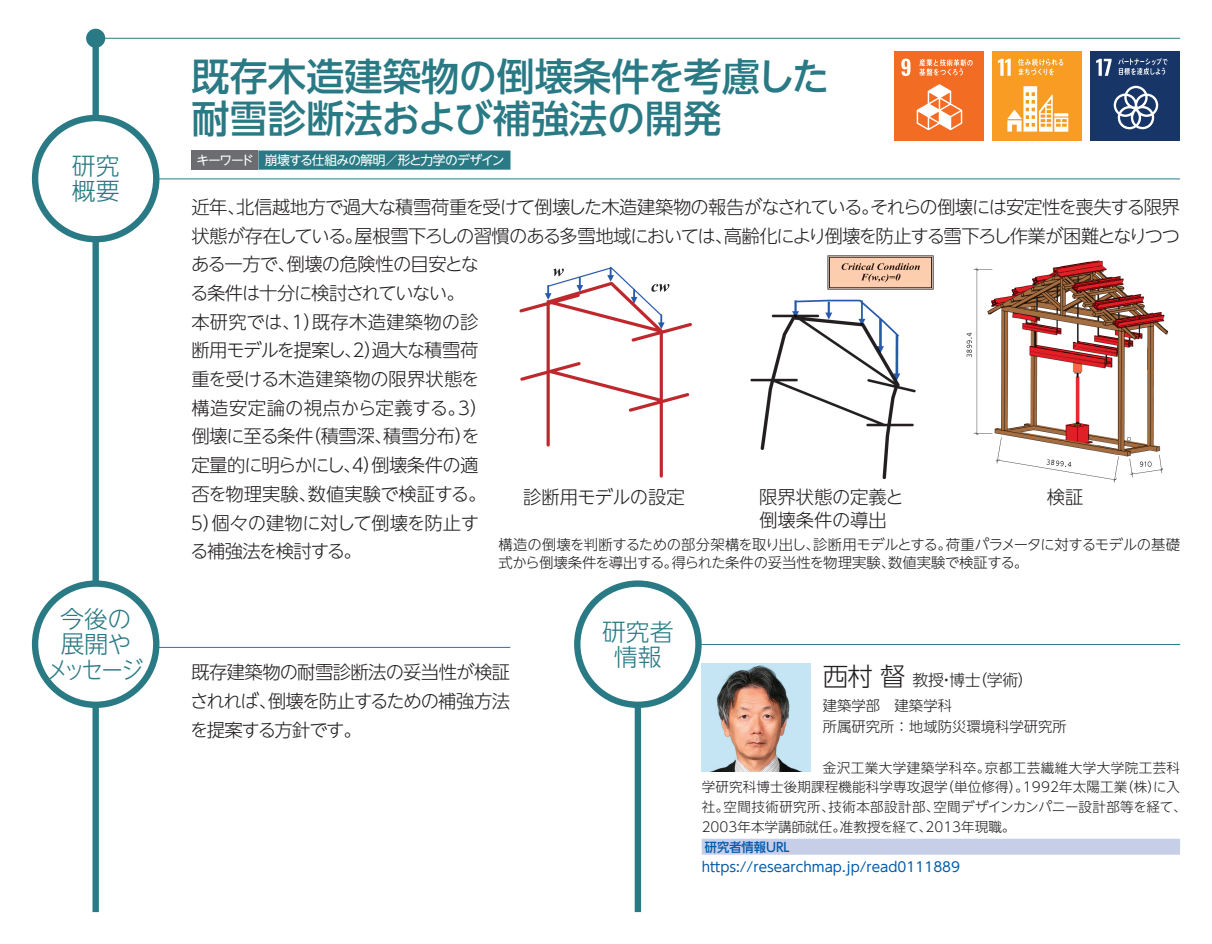
<style>
.page{position:relative;width:1212px;height:944px;background:#fff}
.page>*{position:absolute;margin:0;border:0;box-sizing:border-box;transform-origin:0 0}
.t1{font:500 38.25px/41.4px "UD Shin Go NT Pr 6 N";color:#297a84}
.t2{font:300 25.43px "UD Shin Go NT Pr 6 N";color:#231f20}
.t3{font:300 23.85px/25.4px "UD Shin Go NT Pr 6 N";color:#297a84}
.t4{font:300 23.85px "UD Shin Go NT Pr 6 N";color:#297a84;scale:.9 1}
.t5{font:300 18.22px/28.8px "UD Shin Go NT Pr 6 N";letter-spacing:-.03em;color:#231f20}
.t6{font:300 18.22px "UD Shin Go NT Pr 6 N";letter-spacing:-.065em;color:#231f20}
.t7{font:300 18.22px/28.8px "UD Shin Go NT Pr 6 N";letter-spacing:-.01em;color:#231f20}
.t8{font:300 18.22px/28.8px "UD Shin Go NT Pr 6 N";letter-spacing:-.05em;color:#231f20}
.t9{font:300 18.22px/28.8px "UD Shin Go NT Pr 6 N";letter-spacing:.01em;color:#231f20}
.t10{font:300 18.22px/28.8px "UD Shin Go NT Pr 6 N";letter-spacing:-.06em;color:#231f20}
.t11{font:300 18.22px/28.8px "UD Shin Go NT Pr 6 N";letter-spacing:-.08em;color:#231f20}
.t12{font:300 18.22px "UD Shin Go NT Pr 6 N";color:#231f20}
.t13{font:300 18.22px "UD Shin Go NT Pr 6 N";letter-spacing:-.055em;color:#231f20}
.t14{font:300 18.22px "UD Shin Go NT Pr 6 N";letter-spacing:-.075em;color:#231f20}
.t15{font:300 15.97px "UD Shin Go NT Pr 6 N";letter-spacing:-.03em;color:#231f20}
.t16{font:300 14.4px/20.7px "UD Shin Go NT Pr 6 N";letter-spacing:-.01em;color:#231f20}
.t17{font:300 14.4px "UD Shin Go NT Pr 6 N";letter-spacing:-.035em;color:#231f20}
.t18{font:300 13.5px/20px "UD Shin Go NT Pr 6 N";letter-spacing:.01em;color:#231f20}
.t19{font:300 13.5px "UD Shin Go NT Pr 6 N";letter-spacing:.03em;color:#231f20}
.t20{font:13.5px "UD Shin Go NT Pr 6 N";color:#015aaa}
.t21{font:12.83px "UD Shin Go NT Pr 6 N";letter-spacing:-.065em;color:#fff}
.t22{font:500 12.83px "UD Shin Go NT Pr 6 N";color:#015aaa;scale:.96 1}
</style>
<div class="page">
<div style="left:92px;top:32px;width:7px;height:880px;background:#297a84"></div>
<hr style="left:96px;top:38px;width:1084px;height:1px;background:#297a84">
<div style="left:86px;top:29px;width:19px;height:19px;background:#297a84;border-radius:50%"></div>
<div style="left:635px;top:606px;width:6px;height:306px;background:#297a84"></div>
<hr style="left:96px;top:647px;width:414px;height:1px;background:#297a84">
<hr style="left:638px;top:644px;width:542px;height:1px;background:#297a84">
<div style="left:35px;top:584px;width:121px;height:121px;background:#fff;border-radius:50%"></div>
<div style="left:32px;top:580px;width:127px;height:128px;border:6px solid #297a84;border-radius:50%"></div>
<div style="left:577px;top:584px;width:121px;height:121px;background:#fff;border-radius:50%"></div>
<div style="left:574px;top:580px;width:128px;height:128px;border:6px solid #297a84;border-radius:50%"></div>
<hr style="left:96px;top:179px;width:1084px;height:1px;background:#297a84">
<div style="left:35px;top:118px;width:121px;height:121px;background:#fff;border-radius:50%"></div>
<div style="left:32px;top:115px;width:127px;height:127px;border:6px solid #297a84;border-radius:50%"></div>
<div style="left:258px;top:151px;width:252px;height:19px;background:#297a84"></div>
<div style="left:191px;top:151px;width:67px;height:19px;background:#6c6d70"></div>
<img style="left:519px;top:266px;width:173px;height:212px">
<img style="left:750px;top:299px;width:166px;height:181px">
<img style="left:828px;top:255px;width:105px;height:35px">
<img style="left:966px;top:260px;width:202px;height:223px">
<div style="left:894px;top:51px;width:89px;height:89px;background:#f36c24"></div>
<svg style="left:901px;top:59px;width:9px;height:17px"></svg>
<svg style="left:917px;top:84px;width:45px;height:46px"></svg>
<svg style="left:919px;top:59px;width:53px;height:17px"></svg>
<div style="left:992px;top:51px;width:90px;height:89px;background:#f89c24"></div>
<svg style="left:998px;top:59px;width:13px;height:17px"></svg>
<svg style="left:1007px;top:86px;width:61px;height:46px"></svg>
<svg style="left:1018px;top:59px;width:45px;height:16px"></svg>
<div style="left:1091px;top:51px;width:89px;height:89px;background:#183567"></div>
<svg style="left:1096px;top:59px;width:15px;height:17px"></svg>
<svg style="left:1114px;top:86px;width:44px;height:43px"></svg>
<svg style="left:1118px;top:58px;width:49px;height:17px"></svg>
<div style="left:702px;top:839px;width:478px;height:16px;background:#c7cee8"></div>
<img style="left:702px;top:663px;width:108px;height:109px">
<h3 class="t3" style="left:72px;top:152px;width:49px">研究概要</h3>
<h3 class="t3" style="left:60px;top:605px;width:73px">今後の展開や</h3>
<h3 class="t4" style="left:47px;top:650px;width:109px">メッセージ</h3>
<h1 class="t1" style="left:191px;top:55px;width:640px">既存木造建築物の倒壊条件を考慮した耐雪診断法および補強法の開発</h1>
<p class="t21" style="left:265px;top:150px;width:241px">崩壊する仕組みの解明／形と力学のデザイン</p>
<p class="t21" style="left:197px;top:150px;width:59px">キーワード</p>
<p class="t5" style="left:236px;top:192px;width:945px">北信越地方で過大な積雪荷重を受けて倒壊した木造建築物の報告がなされているそれらの倒壊には安定性を喪失する限界</p>
<p class="t5" style="left:191px;top:192px;width:56px">近年、</p>
<p class="t5" style="left:861px;top:192px;width:20px">。</p>
<p class="t5" style="left:286px;top:221px;width:194px;text-indent:-95px">状態が存在している。<br>倒壊の危険性の目安とな</p>
<p class="t6" style="left:355px;top:221px;width:827px">屋根雪下ろしの習慣のある多雪地域においては高齢化により倒壊を防止する雪下ろし作業が困難となりつつ</p>
<p class="t5" style="left:715px;top:221px;width:20px">、</p>
<p class="t5" style="left:190px;top:249px;width:290px">ある一方で、<br>る条件は十分に検討されていない。本研究では１、 既存木造建築物の診</p>
<p class="t10" style="left:191px;top:307px;width:289px;text-indent:112px">）<br>断用モデルを提案し２、過大な積雪荷</p>
<p class="t5" style="left:364px;top:335px;width:20px">）</p>
<p class="t7" style="left:191px;top:364px;width:290px">重を受ける木造建築物の限界状態を</p>
<p class="t5" style="left:470px;top:393px;width:20px">(</p>
<p class="t9" style="left:383px;top:393px;width:98px;text-indent:-192px">構造安定論の視点から定義する３。積雪分布を）</p>
<p class="t5" style="left:303px;top:421px;width:91px">（積雪深、</p>
<p class="t8" style="left:191px;top:421px;width:289px">倒壊に至る条件<br>定量的に明らかにし４、倒壊条件の適</p>
<p class="t7" style="left:308px;top:450px;width:180px;text-indent:55px">）<br>数値実験で検証する。</p>
<p class="t5" style="left:188px;top:479px;width:293px">否を物理実験、<br>５個々の建物に対して倒壊を防止す</p>
<p class="t5" style="left:523px;top:482px;width:163px">診断用モデルの設定</p>
<p class="t12" style="left:759px;top:483px;width:146px">限界状態の定義と</p>
<p class="t5" style="left:1047px;top:482px;width:38px">検証</p>
<p class="t12" style="left:759px;top:505px;width:129px">倒壊条件の導出</p>
<p class="t5" style="left:203px;top:508px;width:20px">）</p>
<p class="t14" style="left:190px;top:537px;width:173px">る補強法を検討する。</p>
<p class="t17" style="left:813px;top:533px;width:140px">診断用モデルとする。</p>
<p class="t16" style="left:946px;top:534px;width:236px">荷重パラメータに対するモデルの基礎</p>
<p class="t16" style="left:499px;top:534px;width:323px">構造の倒壊を判断するための部分架構を取り出し、</p>
<p class="t16" style="left:672px;top:551px;width:225px">得られた条件の妥当性を物理実験、</p>
<p class="t17" style="left:499px;top:551px;width:181px">式から倒壊条件を導出する。</p>
<p class="t16" style="left:888px;top:551px;width:142px">数値実験で検証する。</p>
<p class="t5" style="left:191px;top:657px;width:320px">既存建築物の耐雪診断法の妥当性が検証</p>
<p class="t11" style="left:190px;top:686px;width:173px">されれば、<br>を提案する方針です。</p>
<p class="t13" style="left:268px;top:686px;width:244px">倒壊を防止するための補強方法</p>
<h3 class="t3" style="left:602px;top:618px;width:73px;text-align:center">研究者情報</h3>
<h2 class="t2" style="left:823px;top:656px;width:84px">西村督</h2>
<p class="t16" style="left:823px;top:695px;width:245px">建築学部　建築学科<br>所属研究所：地域防災環境科学研究所</p>
<p class="t19" style="left:985px;top:756px;width:197px">京都工芸繊維大学大学院工芸科</p>
<p class="t15" style="left:971px;top:667px;width:64px">（学術(</p>
<p class="t15" style="left:912px;top:667px;width:70px">教授博士</p>
<p class="t15" style="left:939px;top:667px;width:17px">・</p>
<p class="t19" style="left:823px;top:756px;width:169px">金沢工業大学建築学科卒。</p>
<p class="t18" style="left:940px;top:777px;width:90px">（単位修得）。</p>
<p class="t18" style="left:1120px;top:777px;width:61px">（株に入</p>
<p class="t18" style="left:1147px;top:777px;width:15px">）</p>
<p class="t18" style="left:933px;top:777px;width:255px;text-indent:-232px">学研究科博士後期課程機能科学専攻退学<br>空間デザインカンパニー設計部等を経て、</p>
<p class="t18" style="left:1023px;top:777px;width:106px">1992年太陽工業</p>
<p class="t19" style="left:723px;top:796px;width:113px">空間技術研究所、</p>
<p class="t19" style="left:828px;top:796px;width:113px">技術本部設計部、</p>
<p class="t18" style="left:702px;top:797px;width:29px">社。</p>
<p class="t18" style="left:702px;top:817px;width:146px">2003年本学講師就任。</p>
<p class="t22" style="left:705px;top:836px;width:90px">研究者情報URL</p>
<p class="t20" style="left:702px;top:856px;width:260px">https://researchmap.jp/read0111889</p>
<p class="t18" style="left:925px;top:817px;width:91px">2013年現職。</p>
<p class="t18" style="left:840px;top:817px;width:94px">准教授を経て、</p>
</div>
